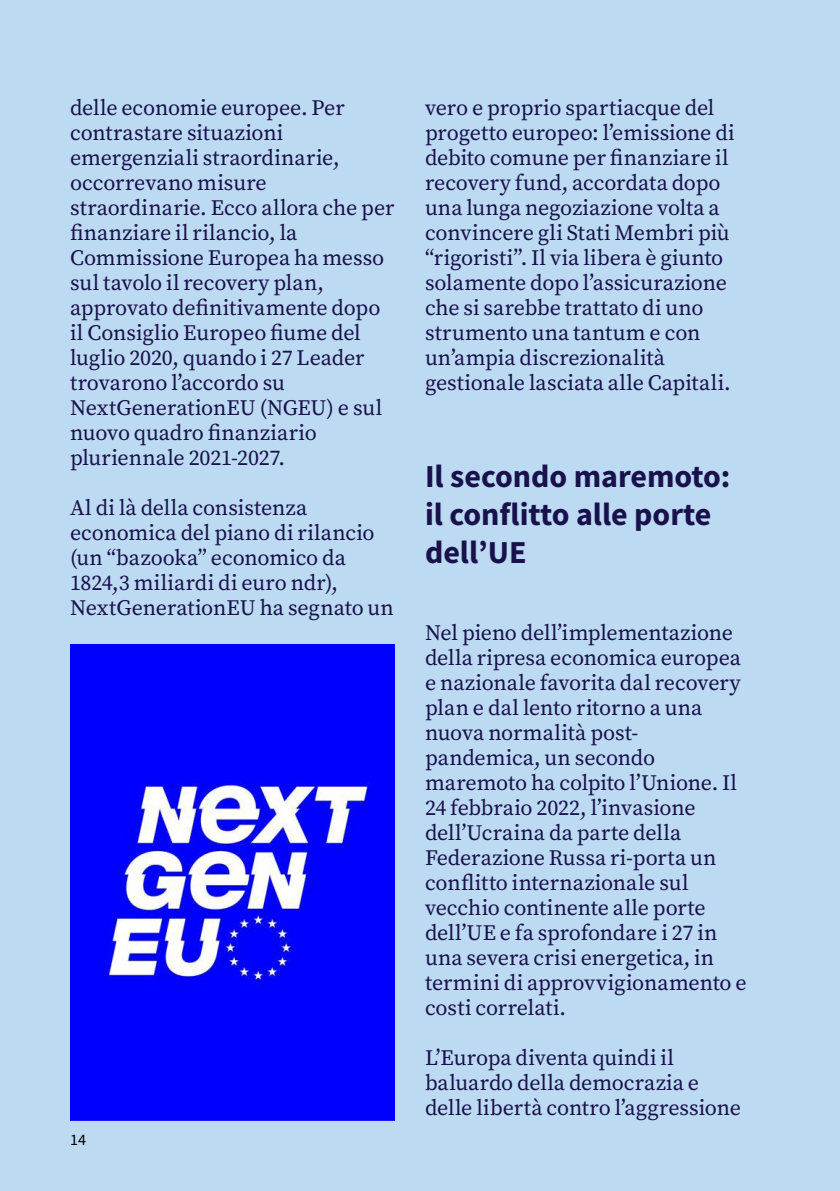
<style>
.page{position:relative;width:840px;height:1191px;background:#fff}
.page>*{position:absolute;margin:0;border:0;box-sizing:border-box;transform-origin:0 0}
.t1{font:700 32px/38.4px "Source Sans Pro";color:#19114b}
.t2{font:22px/25px "Source Serif Pro";letter-spacing:-.005em;color:#19114b}
.t3{font:16px "Source Sans Pro";color:#000}
</style>
<div class="page">
<div style="left:0;top:0;width:839px;height:1191px;background:#bcdaf2"></div>
<img style="left:70px;top:644px;width:325px;height:477px">
<p class="t2" style="left:70px;top:95px;width:326px">delle economie europee. Per contrastare situazioni emergenziali straordinarie, occorrevano misure straordinarie. Ecco allora che per finanziare il rilancio, la<br>Commissione Europea ha messo sul tavolo il recovery plan, approvato definitivamente dopo il Consiglio Europeo fiume del luglio 2020, quando i 27 Leader trovarono l’accordo su<br>NextGenerationEU (NGEU) e sul nuovo quadro finanziario pluriennale 2021-2027.</p>
<p class="t2" style="left:70px;top:495px;width:325px">Al di là della consistenza economica del piano di rilancio (un “bazooka” economico da<br>1824,3 miliardi di euro ndr),<br>NextGenerationEU ha segnato un</p>
<p class="t3" style="left:70px;top:1129px;width:17px">14</p>
<p class="t2" style="left:425px;top:95px;width:311px">vero e proprio spartiacque del progetto europeo: l’emissione di debito comune per finanziare il recovery fund, accordata dopo una lunga negoziazione volta a convincere gli Stati Membri più “rigoristi”. Il via libera è giunto solamente dopo l’assicurazione che si sarebbe trattato di uno strumento una tantum e con un’ampia discrezionalità gestionale lasciata alle Capitali.</p>
<h1 class="t1" style="left:425px;top:456px;width:307px">Il secondo maremoto: il conflitto alle porte dell’UE</h1>
<p class="t2" style="left:425px;top:620px;width:323px">Nel pieno dell’implementazione della ripresa economica europea e nazionale favorita dal recovery plan e dal lento ritorno a una nuova normalità post&shy;pandemica, un secondo maremoto ha colpito l’Unione. Il<br>24 febbraio 2022, l’invasione dell’Ucraina da parte della<br>Federazione Russa ri-porta un conflitto internazionale sul vecchio continente alle porte dell’UE e fa sprofondare i 27 in una severa crisi energetica, in termini di approvvigionamento e costi correlati.</p>
<p class="t2" style="left:425px;top:1045px;width:317px">L’Europa diventa quindi il baluardo della democrazia e delle libertà contro l’aggressione</p>
</div>
